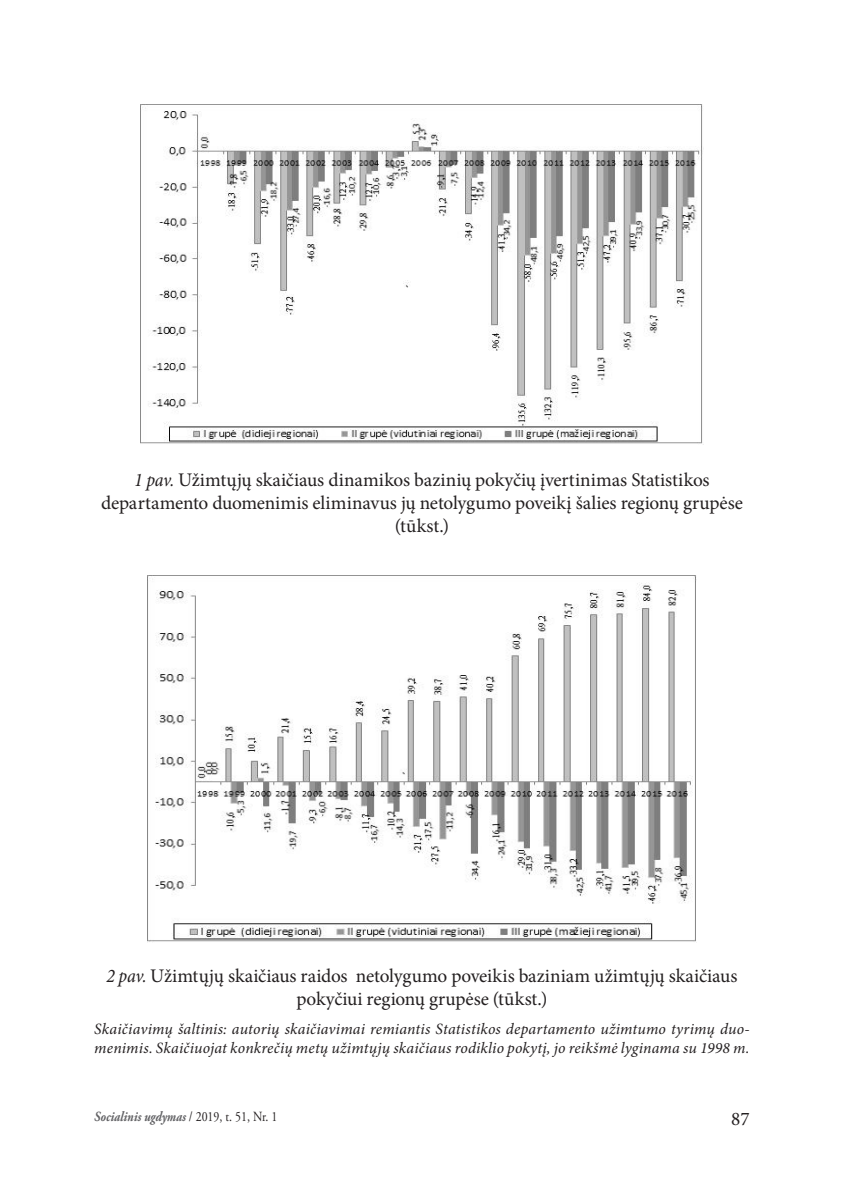
<style>
.page{position:relative;width:844px;height:1191px;background:#fff}
.page>*{position:absolute;margin:0;border:0;box-sizing:border-box;transform-origin:0 0}
.Paveikslas{font:19.25px/23.1px "Minion Pro";letter-spacing:-.005em;color:#231f20;text-align:center}
.Pastaba{font:italic 15.75px/18.9px "Minion Pro";letter-spacing:.01em;color:#231f20}
.t1{font:italic 700 14px "Adobe Garamond Pro";color:#636366;scale:.85 1}
.s1{font-style:italic;font-stretch:condensed}
.s2{font-weight:400;font-style:normal;color:#231f20}
</style>
<div class="page">
<img style="left:140px;top:104px;width:563px;height:340px">
<img style="left:148px;top:575px;width:548px;height:367px">
<p class="Paveikslas" style="left:101px;top:468px;width:643px"><span class="s1">1 pav.</span> Užimtųjų skaičiaus dinamikos bazinių pokyčių įvertinimas Statistikos departamento duomenimis eliminavus jų netolygumo poveikį šalies regionų grupėse (tūkst.)</p>
<p class="Paveikslas" style="left:106px;top:964px;width:632px"><span class="s1">2 pav.</span> Užimtųjų skaičiaus raidos netolygumo poveikis baziniam užimtųjų skaičiaus pokyčiui regionų grupėse (tūkst.)</p>
<p class="Pastaba" style="left:94px;top:1019px;width:656px">Skaičiavimų šaltinis: autorių skaičiavimai remiantis Statistikos departamento užimtumo tyrimų duo&shy;menimis. Skaičiuojat konkrečių metų užimtųjų skaičiaus rodiklio pokytį, jo reikšmė lyginama su 1998 m.</p>
<p class="t1" style="left:94px;top:1108px;width:217px">Socialinis ugdymas <span class="s2">/ 2019, t. 51, Nr. 1</span></p>
<p class="Paveikslas" style="left:731px;top:1107px;width:20px">87</p>
</div>
